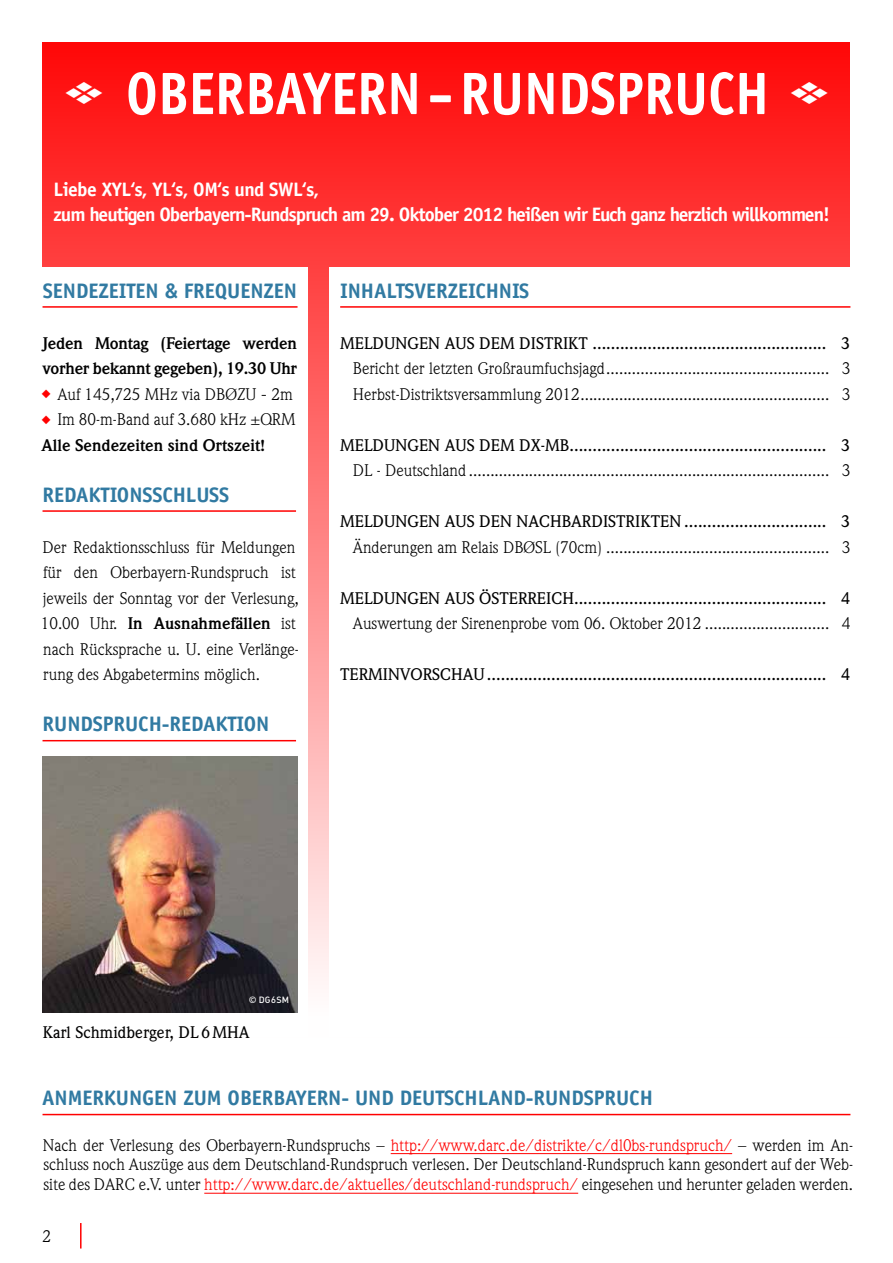
<style>
.page{position:relative;width:893px;height:1263px;background:#fff}
.page>*{position:absolute;margin:0;border:0;box-sizing:border-box;transform-origin:0 0}
.t1{font:700 60px "Officina Sans LT";color:#fff;scale:.9 1}
.t2{font:33px "Type Embellishments One Plain";color:#fff}
.t3{font:700 21px "Officina Sans LT";letter-spacing:-.005em;color:#317aa2}
.t4{font:700 19.5px/25.5px "Officina Sans LT";letter-spacing:-.05em;color:#fff}
.t5{font:16.5px/25.5px "Weidemann LT";color:#000}
.t6{font:500 16.5px "Weidemann LT";color:#000}
.t7{font:700 16.5px/25.5px "Weidemann LT";letter-spacing:-.015em;color:#000}
.t8{font:9px "DIN Medium Alternate";letter-spacing:.03em;color:#fff}
.s1{color:#f00}
.s2{font-weight:400}
.s3{font-weight:700}
</style>
<div class="page">
<div style="left:43px;top:43px;width:807px;height:994px;background:linear-gradient(to bottom,#ff0f0f,#fff)"></div>
<div style="left:40px;top:267px;width:268px;height:770px;background:#fff"></div>
<div style="left:330px;top:267px;width:523px;height:770px;background:#fff"></div>
<img style="left:43px;top:757px;width:255px;height:255px">
<hr style="left:80px;top:1223px;width:2px;height:25px;background:#f00">
<hr style="left:43px;top:306px;width:255px;height:2px;background:#f00">
<hr style="left:43px;top:510px;width:253px;height:2px;background:#f00">
<hr style="left:43px;top:740px;width:253px;height:1px;background:#f00">
<hr style="left:43px;top:1114px;width:807px;height:1px;background:#f00">
<hr style="left:391px;top:1153px;width:341px;height:1px;background:#f00">
<hr style="left:204px;top:1193px;width:374px;height:1px;background:#f00">
<hr style="left:340px;top:306px;width:510px;height:2px;background:#f00">
<h2 class="t2" style="left:64px;top:80px;width:41px">E</h2>
<h1 class="t1" style="left:126px;top:56px;width:716px">OBERBAYERN-RUNDSPRUCH</h1>
<h2 class="t2" style="left:789px;top:80px;width:41px">E</h2>
<p class="t4" style="left:53px;top:176px;width:778px">LIEBE XYL‘S, YL‘S, OM‘S UND SWL‘S,<br>ZUM HEUTIGEN OBERBAYERN-RUNDSPRUCH AM 29. OKTOBER 2012 HEIßEN WIR EUCH GANZ HERZLICH WILLKOMMEN!</p>
<p class="t3" style="left:43px;top:277px;width:22px">SENDE</p>
<p class="t3" style="left:98px;top:277px;width:187px">ZEITEN &amp; FREQUEN ZEN</p>
<p class="t7" style="left:43px;top:330px;width:256px">Jeden Montag (Feiertage werden vorher bekannt gegeben), 19.30 Uhr</p>
<p class="t5" style="left:41px;top:381px;width:253px"><span class="s1">◆</span> Auf 145,725 MHz via DBØZU - 2m</p>
<p class="t7" style="left:41px;top:407px;width:255px"><span class="s1">◆</span> <span class="s2">Im 80-m-Band auf 3.680 kHz ±QRM<br></span>Alle Sendezeiten sind Ortszeit!</p>
<p class="t3" style="left:43px;top:481px;width:87px">REDA KTIONSSCHLUSS</p>
<p class="t5" style="left:41px;top:534px;width:259px">Der Redaktionsschluss für Meldungen für den Oberbayern-Rundspruch ist jeweils der Sonntag vor der Verlesung, 10.00 Uhr. <span class="s3">In Ausnahmefällen</span> ist nach Rücksprache u. U. eine Verlänge&shy;rung des Abgabetermins möglich.</p>
<p class="t3" style="left:43px;top:711px;width:25px">RUNDSPRUCH</p>
<p class="t3" style="left:162px;top:711px;width:95px">-REDAKTION</p>
<p class="t3" style="left:340px;top:277px;width:191px">INHALTSVERZEICHNIS</p>
<p class="t6" style="left:340px;top:333px;width:512px">MELDUNGEN AUS DEM DISTRIKT ................................................... 3</p>
<p class="t5" style="left:353px;top:356px;width:499px">Bericht der letzten Großraumfuchsjagd.................................................... 3<br>Herbst-Distriktsversammlung 2012.......................................................... 3</p>
<p class="t6" style="left:340px;top:435px;width:512px">MELDUNGEN AUS DEM DX-MB........................................................ 3</p>
<p class="t5" style="left:353px;top:458px;width:499px">DL - Deutschland .................................................................................... 3</p>
<p class="t6" style="left:340px;top:512px;width:512px">MELDUNGEN AUS DEN NACHBARDISTRIKTEN ............................... 3</p>
<p class="t5" style="left:353px;top:534px;width:499px">Änderungen am Relais DBØSL (70cm) .................................................... 3</p>
<p class="t6" style="left:340px;top:588px;width:512px">MELDUNGEN AUS ÖSTERREICH....................................................... 4</p>
<p class="t5" style="left:353px;top:611px;width:499px">Auswertung der Sirenenprobe vom 06. Oktober 2012 ............................. 4</p>
<p class="t6" style="left:340px;top:665px;width:512px">TERMINVORSCHAU.......................................................................... 4</p>
<p class="t8" style="left:249px;top:993px;width:42px">© DG6SM</p>
<p class="t6" style="left:43px;top:1022px;width:208px">Karl Schmidberger, DL6MHA</p>
<p class="t3" style="left:42px;top:1085px;width:26px">ANMER</p>
<p class="t3" style="left:104px;top:1085px;width:148px">KUNGEN ZUM OBERBAYERN</p>
<p class="t3" style="left:341px;top:1085px;width:27px">- UND</p>
<p class="t3" style="left:400px;top:1085px;width:57px">DEUTSCHLAND</p>
<p class="t3" style="left:526px;top:1085px;width:32px">-RUNDSPRUCH</p>
<p class="t5" style="left:43px;top:1135px;width:812px;line-height:19.8px;text-align:justify">Nach der Verlesung des Oberbayern-Rundspruchs – <span class="s1">http://www.darc.de/distrikte/c/dl0bs-rundspruch/</span> – werden im An&shy;schluss noch Auszüge aus dem Deutschland-Rundspruch verlesen. Der Deutschland-Rundspruch kann gesondert auf der Web&shy;site des DARC e.V. unter <span class="s1">http://www.darc.de/aktuelles/deutschland-rundspruch/</span> eingesehen und herunter geladen werden.</p>
<p class="t5" style="left:43px;top:1223px;width:10px">2</p>
</div>
